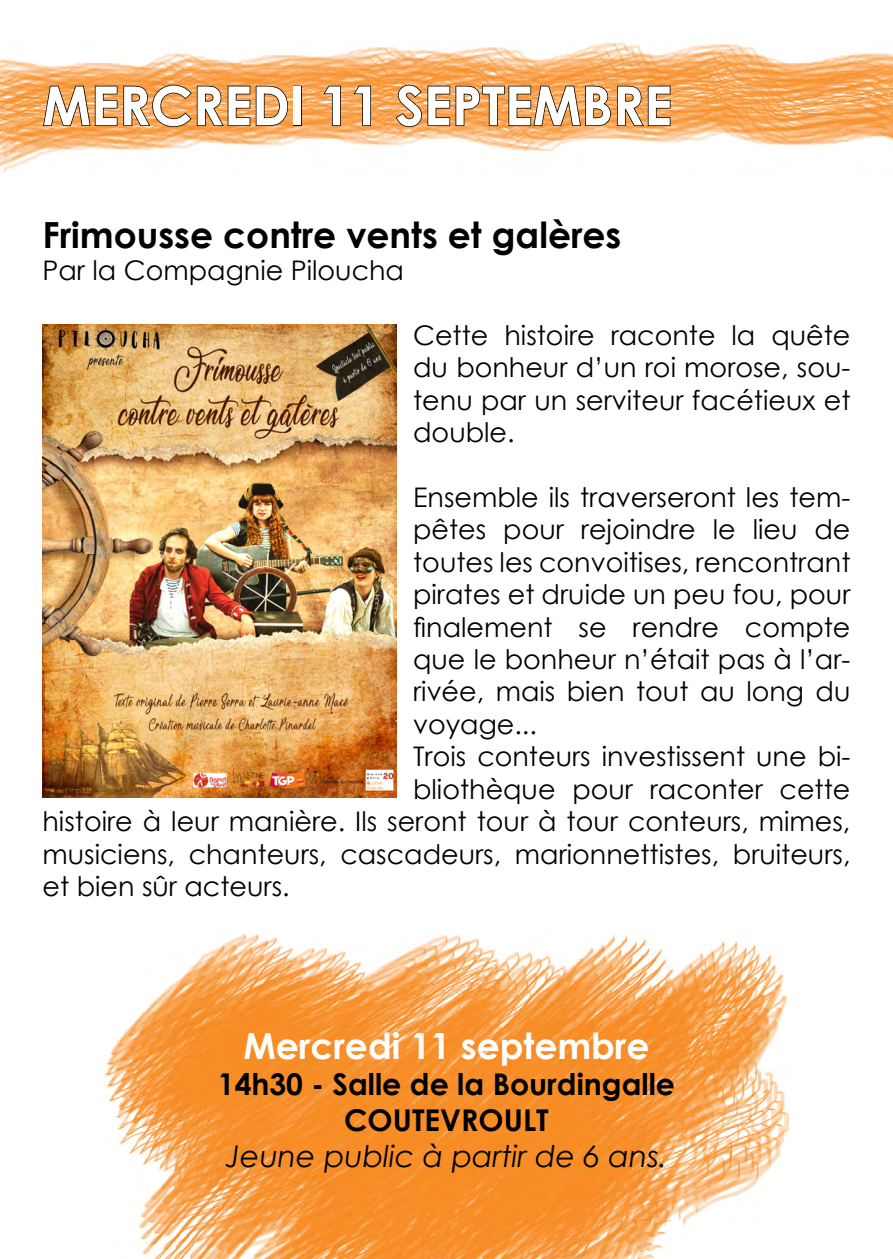
<style>
.page{position:relative;width:893px;height:1259px;background:#fff}
.page>*{position:absolute;margin:0;border:0;box-sizing:border-box;transform-origin:0 0}
.t1{font:700 54px "Century Gothic";color:#fff}
.t2{font:700 36px "Century Gothic";color:#000}
.t3{font:700 36px "Century Gothic";color:#fff}
.t4{font:700 30px/36px "Century Gothic";color:#000;text-align:center}
.t5{font:italic 30px "Century Gothic";color:#000}
.t6{font:27px/32.4px "Century Gothic";color:#000;text-align:justify}
</style>
<div class="page">
<img style="left:0;top:43px;width:893px;height:129px">
<img style="left:104px;top:934px;width:684px;height:325px">
<svg style="left:42px;top:84px;width:247px;height:44px;background:#c9884a"></svg>
<div style="left:293px;top:86px;width:9px;height:40px;border:2px solid #000"></div>
<svg style="left:323px;top:85px;width:18px;height:42px"></svg>
<svg style="left:353px;top:85px;width:19px;height:42px"></svg>
<svg style="left:395px;top:84px;width:276px;height:44px;background:#c68649"></svg>
<img style="left:43px;top:324px;width:353px;height:473px">
<h1 class="t1" style="left:43px;top:65px;width:631px">MERCREDI 11 SEPTEMBRE</h1>
<h2 class="t2" style="left:43px;top:207px;width:580px">Frimousse contre vents et galères</h2>
<p class="t6" style="left:43px;top:254px;width:363px">Par la Compagnie Piloucha</p>
<p class="t6" style="left:413px;top:318px;width:439px">Cette histoire raconte la quête du bonheur d’un roi morose, sou&shy;tenu par un serviteur facétieux et double.</p>
<p class="t6" style="left:413px;top:480px;width:439px">Ensemble ils traverseront les tem-</p>
<p class="t6" style="left:413px;top:513px;width:439px">pêtes pour rejoindre le lieu de</p>
<p class="t6" style="left:413px;top:545px;width:439px">toutes les convoitises, rencontrant</p>
<p class="t6" style="left:413px;top:578px;width:439px">pirates et druide un peu fou, pour</p>
<p class="t6" style="left:413px;top:610px;width:439px">finalement se rendre compte</p>
<p class="t6" style="left:413px;top:642px;width:439px">que le bonheur n’était pas à l’ar-</p>
<p class="t6" style="left:413px;top:675px;width:439px">rivée, mais bien tout au long du</p>
<p class="t6" style="left:413px;top:707px;width:125px">voyage...</p>
<p class="t6" style="left:413px;top:740px;width:439px">Trois conteurs investissent une bi-</p>
<p class="t6" style="left:413px;top:772px;width:439px">bliothèque pour raconter cette</p>
<p class="t6" style="left:43px;top:804px;width:809px">histoire à leur manière. Ils seront tour à tour conteurs, mimes,</p>
<p class="t6" style="left:43px;top:837px;width:809px">musiciens, chanteurs, cascadeurs, marionnettistes, bruiteurs,</p>
<p class="t6" style="left:43px;top:869px;width:249px">et bien sûr acteurs.</p>
<h2 class="t3" style="left:243px;top:1018px;width:408px">Mercredi 11 septembre</h2>
<p class="t4" style="left:218px;top:1064px;width:459px">14h30 - Salle de la Bourdingalle<br>COUTEVROULT</p>
<p class="t5" style="left:226px;top:1135px;width:443px">Jeune public à partir de 6 ans.</p>
</div>
